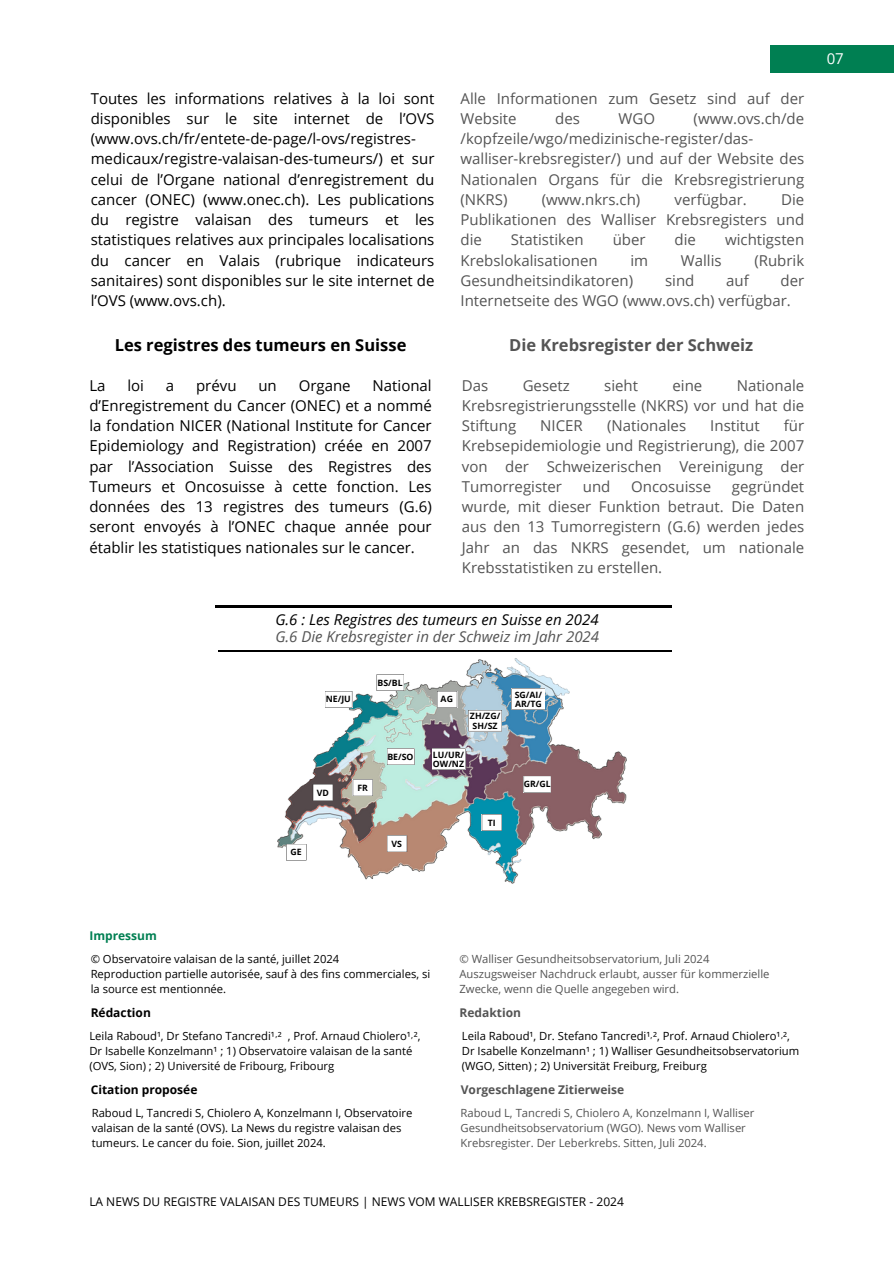
<style>
.page{position:relative;width:894px;height:1264px;background:#fff}
.page>*{position:absolute;margin:0;border:0;box-sizing:border-box;transform-origin:0 0}
.t1{font:700 16.5px "Open Sans";color:#000}
.t2{font:700 16.5px "Open Sans";color:#545454}
.t3{font:15px/20.2px "Open Sans";color:#000}
.t4{font:15px/20.2px "Open Sans";color:#545454;text-align:justify}
.t5{font:italic 15px/16.8px "Open Sans";color:#545454}
.t6{font:15px "Open Sans";color:#fff}
.t7{font:12px "Open Sans";color:#000}
.t8{font:700 12px "Open Sans";color:#545454}
.t9{font:700 12px "Open Sans";color:#000}
.t10{font:700 12px "Open Sans";color:#007f52}
.t11{font:11.25px/15px "Open Sans";color:#000}
.t12{font:11.25px/15px "Open Sans";color:#545454}
.t13{font:700 8.7px/9.4px "Open Sans";color:#000;text-align:center}
.t14{font:8.25px "Open Sans";color:#000}
.s1{color:#000}
</style>
<div class="page">
<div style="left:770px;top:45px;width:123px;height:27px;background:#007f52"></div>
<hr style="left:218px;top:651px;width:453px;height:1px;background:#000">
<hr style="left:215px;top:606px;width:456px;height:1px;background:#000">
<img style="left:277px;top:658px;width:350px;height:226px">
<svg style="left:387px;top:835px;width:20px;height:17px"></svg>
<svg style="left:286px;top:843px;width:20px;height:17px"></svg>
<svg style="left:313px;top:784px;width:20px;height:16px"></svg>
<svg style="left:437px;top:691px;width:20px;height:16px"></svg>
<svg style="left:387px;top:748px;width:27px;height:17px"></svg>
<svg style="left:376px;top:674px;width:28px;height:17px"></svg>
<svg style="left:352px;top:779px;width:21px;height:17px"></svg>
<svg style="left:324px;top:691px;width:28px;height:16px"></svg>
<svg style="left:523px;top:775px;width:28px;height:17px"></svg>
<svg style="left:431px;top:748px;width:34px;height:21px"></svg>
<svg style="left:481px;top:814px;width:21px;height:16px"></svg>
<svg style="left:468px;top:710px;width:34px;height:21px"></svg>
<svg style="left:511px;top:688px;width:34px;height:22px"></svg>
<h2 class="t3" style="left:91px;top:88px;width:345px">Toutes les informations relatives à la loi sont disponibles sur le site internet de l’OVS (www.ovs.ch/fr/entete-de-page/l-ovs/registres&shy;medicaux/registre-valaisan-des-tumeurs/) et sur celui de l’Organe national d’enregistrement du cancer (ONEC) (www.onec.ch). Les publications du registre valaisan des tumeurs et les statistiques relatives aux principales localisations du cancer en Valais (rubrique indicateurs sanitaires) sont disponibles sur le site internet de l’OVS (www.ovs.ch).</h2>
<h1 class="t4" style="left:460px;top:88px;width:345px">Alle Informationen zum Gesetz sind auf der<br>Website</h1>
<h1 class="t4" style="left:460px;top:108px;width:345px;text-align:left;text-indent:233px">(www.ovs.ch/de /kopfzeile/wgo/medizinische-register/das&shy;walliser-krebsregister/) und auf der Website des Nationalen Organs für die Krebsregistrierung (NKRS)</h1>
<h1 class="t4" style="left:555px;top:108px;width:26px">des</h1>
<h1 class="t4" style="left:618px;top:108px;width:38px">WGO</h1>
<h1 class="t4" style="left:541px;top:189px;width:100px">(www.nkrs.ch)</h1>
<h1 class="t4" style="left:674px;top:189px;width:74px">verfügbar.</h1>
<h1 class="t4" style="left:460px;top:189px;width:345px;text-indent:320px">Die Publikationen des Walliser Krebsregisters und die</h1>
<h1 class="t4" style="left:511px;top:229px;width:74px">Statistiken</h1>
<h1 class="t4" style="left:612px;top:229px;width:34px">über</h1>
<h1 class="t4" style="left:674px;top:229px;width:23px">die</h1>
<h1 class="t4" style="left:724px;top:229px;width:81px">wichtigsten</h1>
<h1 class="t4" style="left:460px;top:250px;width:139px">Krebslokalisationen</h1>
<h1 class="t4" style="left:630px;top:250px;width:19px">im</h1>
<h1 class="t4" style="left:680px;top:250px;width:42px">Wallis</h1>
<h1 class="t4" style="left:754px;top:250px;width:51px">(Rubrik</h1>
<h1 class="t4" style="left:460px;top:270px;width:174px">Gesundheitsindikatoren)</h1>
<h1 class="t4" style="left:664px;top:270px;width:31px">sind</h1>
<h1 class="t4" style="left:726px;top:270px;width:24px">auf</h1>
<h1 class="t4" style="left:460px;top:270px;width:345px;text-indent:320px">der<br>Internetseite des WGO (www.ovs.ch) verfügbar.</h1>
<h2 class="t1" style="left:115px;top:333px;width:293px">Les registres des tumeurs en Suisse</h2>
<h2 class="t2" style="left:509px;top:333px;width:245px">Die Krebsregister der Schweiz</h2>
<h1 class="t3" style="left:89px;top:374px;width:18px">La</h1>
<h1 class="t3" style="left:127px;top:374px;width:18px">loi</h1>
<h1 class="t3" style="left:166px;top:374px;width:10px">a</h1>
<h1 class="t3" style="left:196px;top:374px;width:42px">prévu</h1>
<h1 class="t3" style="left:258px;top:374px;width:20px">un</h1>
<h1 class="t3" style="left:298px;top:374px;width:53px">Organe</h1>
<h1 class="t3" style="left:89px;top:374px;width:344px;text-align:justify;text-indent:283px">National d’Enregistrement du Cancer (ONEC) et a nommé la fondation NICER (National Institute for Cancer Epidemiology and Registration) créée en 2007 par l’Association Suisse des Registres des Tumeurs et Oncosuisse à cette fonction. Les données des 13 registres des tumeurs (G.6) seront envoyés à l’ONEC chaque année pour établir les statistiques nationales sur le cancer.</h1>
<h2 class="t4" style="left:461px;top:374px;width:28px">Das</h2>
<h2 class="t4" style="left:522px;top:374px;width:49px">Gesetz</h2>
<h2 class="t4" style="left:604px;top:374px;width:35px">sieht</h2>
<h2 class="t4" style="left:672px;top:374px;width:31px">eine</h2>
<h2 class="t4" style="left:461px;top:374px;width:344px;text-indent:275px">Nationale Krebsregistrierungsstelle (NKRS) vor und hat die Stiftung</h2>
<h2 class="t4" style="left:461px;top:415px;width:344px;text-indent:322px">für Krebsepidemiologie und Registrierung), die 2007 von der Schweizerischen Vereinigung der Tumorregister</h2>
<h2 class="t4" style="left:540px;top:415px;width:44px">NICER</h2>
<h2 class="t4" style="left:607px;top:415px;width:81px">(Nationales</h2>
<h2 class="t4" style="left:710px;top:415px;width:51px">Institut</h2>
<h2 class="t4" style="left:461px;top:476px;width:344px;text-indent:270px">gegründet wurde, mit dieser Funktion betraut. Die Daten aus den 13 Tumorregistern (G.6) werden jedes Jahr an das NKRS gesendet, um nationale Krebsstatistiken zu erstellen.</h2>
<h2 class="t4" style="left:582px;top:476px;width:29px">und</h2>
<h2 class="t4" style="left:631px;top:476px;width:81px">Oncosuisse</h2>
<h2 class="t5" style="left:275px;top:611px;width:325px"><span class="s1">G.6 : Les Registres des tumeurs en Suisse en 2024<br></span>G.6 Die Krebsregister in der Schweiz im Jahr 2024</h2>
<h5 class="t13" style="left:325px;top:694px;width:27px">NE/JU</h5>
<h4 class="t13" style="left:377px;top:677px;width:27px">BS/BL</h4>
<h4 class="t13" style="left:316px;top:787px;width:14px">VD</h4>
<p class="t13" style="left:290px;top:847px;width:13px">GE</p>
<h4 class="t13" style="left:357px;top:782px;width:12px">FR</h4>
<h5 class="t13" style="left:387px;top:751px;width:28px">BE/SO</h5>
<p class="t13" style="left:391px;top:838px;width:12px">VS</p>
<h5 class="t13" style="left:440px;top:694px;width:14px">AG</h5>
<p class="t13" style="left:470px;top:711px;width:32px">ZH/ZG/<br>SH/SZ</p>
<p class="t13" style="left:433px;top:749px;width:33px">LU/UR/</p>
<p class="t13" style="left:433px;top:759px;width:33px">OW/NZ</p>
<p class="t13" style="left:487px;top:817px;width:9px">TI</p>
<p class="t13" style="left:514px;top:689px;width:29px;text-align:left">SG/AI/<br>AR/TG</p>
<p class="t13" style="left:523px;top:779px;width:28px">GR/GL</p>
<p class="t6" style="left:826px;top:48px;width:19px">07</p>
<p class="t10" style="left:89px;top:926px;width:69px">Impressum</p>
<p class="t11" style="left:91px;top:951px;width:341px">© Observatoire valaisan de la santé, juillet 2024<br>Reproduction partielle autorisée, sauf à des fins commerciales, si la source est mentionnée.</p>
<p class="t9" style="left:91px;top:1003px;width:62px">Rédaction</p>
<p class="t12" style="left:459px;top:951px;width:311px">© Walliser Gesundheitsobservatorium, Juli 2024<br>Auszugsweiser Nachdruck erlaubt, ausser für kommerzielle<br>Zwecke, wenn die Quelle angegeben wird.</p>
<p class="t8" style="left:459px;top:1003px;width:63px">Redaktion</p>
<h5 class="t11" style="left:89px;top:1028px;width:332px">Leila Raboud¹, Dr Stefano Tancredi¹ ² , Prof. Arnaud Chiolero¹ ²,<br>Dr Isabelle Konzelmann¹ ; 1) Observatoire valaisan de la santé (OVS, Sion) ; 2) Université de Fribourg, Fribourg</h5>
<p class="t14" style="left:275px;top:1028px;width:4px">,</p>
<p class="t14" style="left:411px;top:1029px;width:4px">,</p>
<h4 class="t11" style="left:461px;top:1028px;width:339px">Leila Raboud¹, Dr. Stefano Tancredi¹ ², Prof. Arnaud Chiolero¹ ²,<br>Dr Isabelle Konzelmann¹ ; 1) Walliser Gesundheitsobservatorium (WGO, Sitten) ; 2) Universität Freiburg, Freiburg</h4>
<h4 class="t14" style="left:650px;top:1029px;width:4px">,</h4>
<h5 class="t14" style="left:780px;top:1029px;width:4px">,</h5>
<p class="t9" style="left:91px;top:1080px;width:108px">Citation proposée</p>
<p class="t11" style="left:92px;top:1104px;width:322px">Raboud L, Tancredi S, Chiolero A, Konzelmann I, Observatoire valaisan de la santé (OVS). La News du registre valaisan des tumeurs. Le cancer du foie. Sion, juillet 2024.</p>
<p class="t8" style="left:460px;top:1080px;width:165px">Vorgeschlagene Zitierweise</p>
<p class="t12" style="left:460px;top:1104px;width:295px">Raboud L, Tancredi S, Chiolero A, Konzelmann I, Walliser<br>Gesundheitsobservatorium (WGO). News vom Walliser<br>Krebsregister. Der Leberkrebs. Sitten, Juli 2024.</p>
<p class="t7" style="left:89px;top:1193px;width:536px">LA NEWS DU REGISTRE VALAISAN DES TUMEURS | NEWS VOM WALLISER KREBSREGISTER - 2024</p>
</div>
